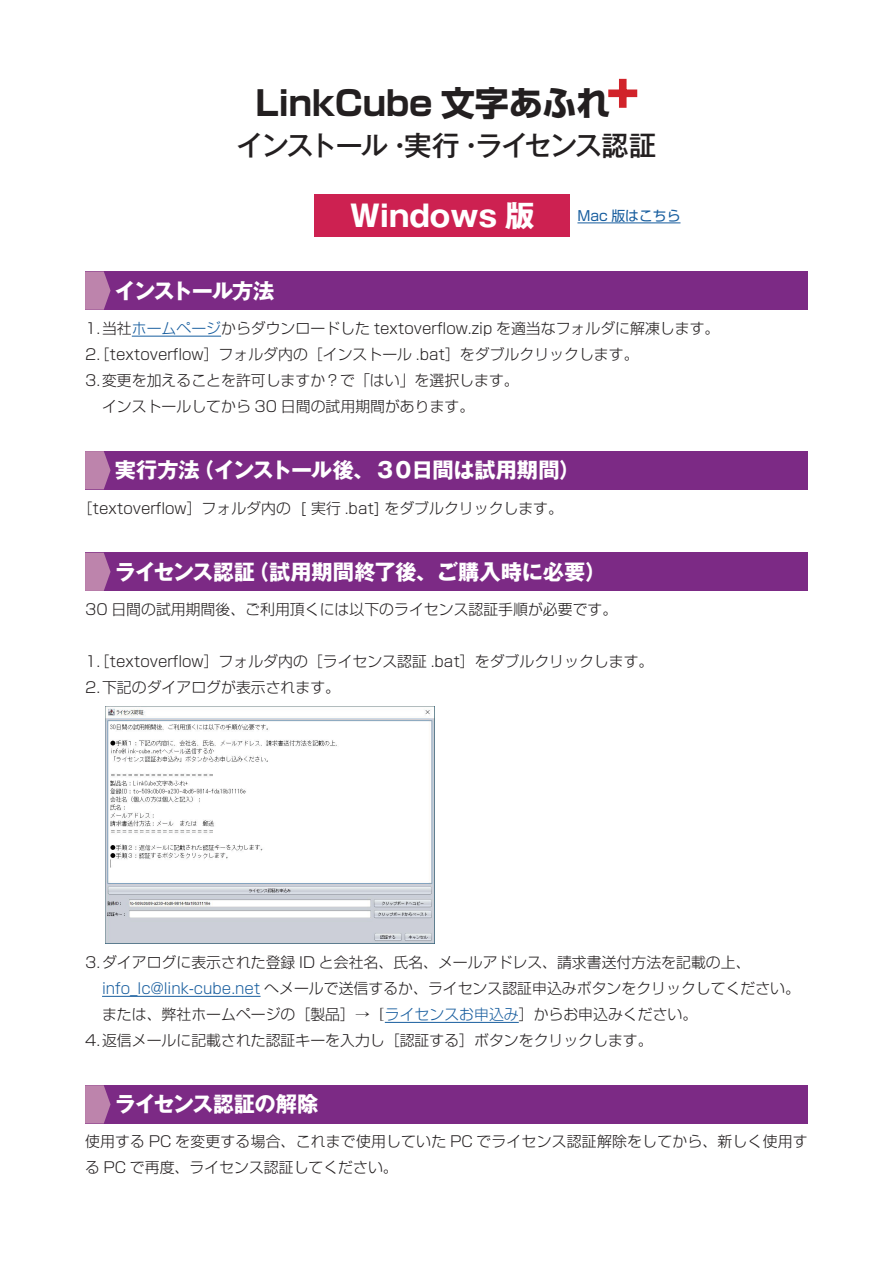
<style>
.page{position:relative;width:893px;height:1263px;background:#fff}
.page>*{position:absolute;margin:0;border:0;box-sizing:border-box;transform-origin:0 0}
.t1{font:700 34.05px "Shin Go Pro";letter-spacing:-.005em;color:#231f20}
.t2{font:700 29.7px "Gothic MB101 Pr 5";color:#fff}
.t3{font:500 27.6px "Gothic MB101 Pr 5";letter-spacing:-.085em;color:#231f20}
.t4{font:700 21.3px "Gothic MB101 Upr";letter-spacing:-.025em;color:#fff}
.t5{font:700 21.3px "Gothic MB101 Upr";letter-spacing:-.07em;color:#fff}
.t6{font:300 14.85px/26.1px "Shin Go Upr";color:#231f20}
.t7{font:13.8px "Shin Go Upr";color:#175d9e}
.s1{color:#175d9e}
.s2{font-family:"Adobe Myungjo Std";font-weight:500}
</style>
<div class="page">
<hr style="left:577px;top:223px;width:103px;height:1px;background:#175d9e">
<hr style="left:132px;top:336px;width:89px;height:1px;background:#175d9e">
<hr style="left:102px;top:996px;width:159px;height:1px;background:#175d9e">
<hr style="left:385px;top:1022px;width:134px;height:1px;background:#175d9e">
<div style="left:315px;top:194px;width:255px;height:43px;background:#cd2151"></div>
<div style="left:85px;top:271px;width:723px;height:39px;background:#7c2a85"></div>
<svg style="left:85px;top:271px;width:26px;height:39px"></svg>
<div style="left:85px;top:451px;width:723px;height:38px;background:#7c2a85"></div>
<svg style="left:85px;top:451px;width:26px;height:38px"></svg>
<div style="left:85px;top:553px;width:723px;height:38px;background:#7c2a85"></div>
<svg style="left:85px;top:553px;width:26px;height:38px"></svg>
<img style="left:105px;top:706px;width:330px;height:238px">
<div style="left:85px;top:1085px;width:723px;height:38px;background:#7c2a85"></div>
<svg style="left:85px;top:1085px;width:26px;height:38px"></svg>
<h1 class="t1" style="left:256px;top:76px;width:383px">LinkCube 文字あふれ<sup>+</sup></h1>
<h3 class="t3" style="left:237px;top:122px;width:421px">インストール・実行・ライセンス認証</h3>
<h2 class="t2" style="left:350px;top:191px;width:186px">Windows 版</h2>
<p class="t7" style="left:577px;top:204px;width:105px">Mac 版はこちら</p>
<h3 class="t5" style="left:115px;top:273px;width:161px">インストール方法</h3>
<p class="t6" style="left:85px;top:314px;width:636px">1. 当社<span class="s1">ホームページ</span>からダウンロードした textoverflow.zip を適当なフォルダに解凍します。</p>
<p class="t6" style="left:85px;top:340px;width:555px">2. ［textoverflow］フォルダ内の［インストール .bat］をダブルクリックします。</p>
<p class="t6" style="left:102px;top:366px;width:418px;text-indent:-17px">3. 変更を加えることを許可しますか？で「はい」を選択します。インストールしてから 30 日間の試用期間があります。</p>
<h3 class="t4" style="left:115px;top:452px;width:467px">実行方法（インストール後、３０日間は試用期間）</h3>
<p class="t6" style="left:78px;top:494px;width:487px">［textoverflow］フォルダ内の [ 実行 .bat] をダブルクリックします。</p>
<h3 class="t4" style="left:115px;top:554px;width:493px">ライセンス認証（試用期間終了後、ご購入時に必要）</h3>
<p class="t6" style="left:85px;top:595px;width:534px">30 日間の試用期間後、ご利用頂くには以下のライセンス認証手順が必要です。</p>
<p class="t6" style="left:85px;top:647px;width:570px">1. ［textoverflow］フォルダ内の［ライセンス認証 .bat］をダブルクリックします。</p>
<p class="t6" style="left:85px;top:673px;width:257px">2. 下記のダイアログが表示されます。</p>
<p class="t6" style="left:102px;top:948px;width:699px;text-indent:-17px">3. ダイアログに表示された登録 ID と会社名、氏名、メールアドレス、請求書送付方法を記載の上、<span class="s1">info_lc@link-cube.net</span> へメールで送信するか、ライセンス認証申込みボタンをクリックしてください。または、弊社ホームページの［製品］<span class="s2">→［</span><span class="s1">ライセンスお申込み</span>］からお申込みください。</p>
<p class="t6" style="left:85px;top:1026px;width:569px">4. 返信メールに記載された認証キーを入力し［認証する］ボタンをクリックします。</p>
<h3 class="t4" style="left:115px;top:1087px;width:205px">ライセンス認証の解除</h3>
<p class="t6" style="left:85px;top:1127px;width:724px">使用する PC を変更する場合、これまで使用していた PC でライセンス認証解除をしてから、新しく使用する PC で再度、ライセンス認証してください。</p>
</div>
